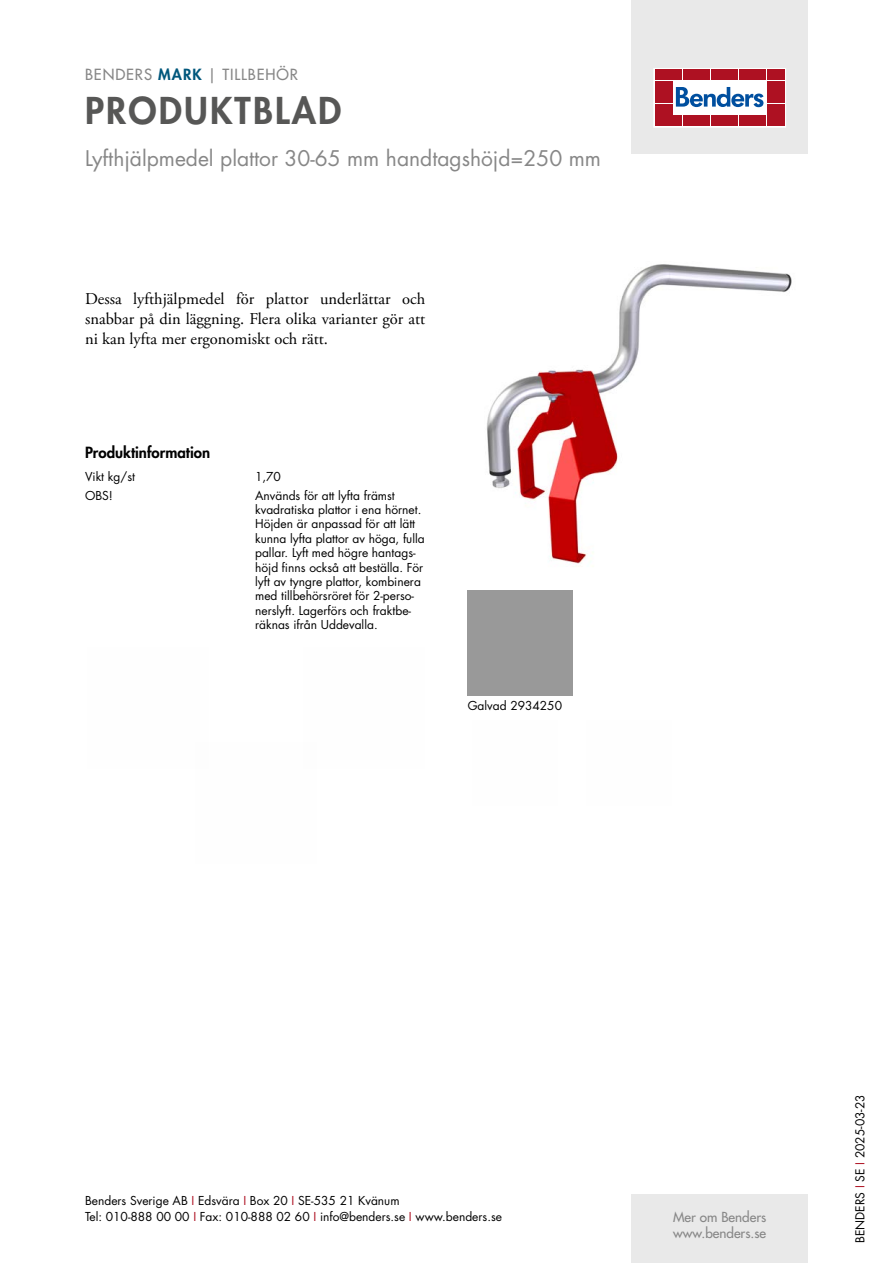
<style>
.page{position:relative;width:893px;height:1263px;background:#fff}
.page>*{position:absolute;margin:0;border:0;box-sizing:border-box;transform-origin:0 0}
.t1{font:800 36px "Futura Std";letter-spacing:.06em;color:#575756}
.t2{font:21px "Futura Std";color:#878787}
.t3{font:16.5px/19.8px "Adobe Garamond Pro";color:#000;text-align:justify}
.t4{font:500 15px "Futura Std";letter-spacing:.06em;color:#878787}
.t5{font:800 15px "Futura Std";color:#000}
.t6{font:500 13.5px/16.2px "Futura Std";color:#878787}
.t7{font:12px/14.4px "Futura Std";color:#000}
.s1{font-weight:800;color:#00577c}
.s2{color:#ae1122}
</style>
<div class="page">
<div style="left:631px;top:0;width:177px;height:153px;background:#e9e9e9"></div>
<div style="left:631px;top:1195px;width:177px;height:68px;background:#e9e9e9"></div>
<svg style="left:656px;top:70px;width:128px;height:55px;background:#ebc5ca"></svg>
<div style="left:654px;top:68px;width:132px;height:59px;border:1px solid #fff"></div>
<div style="left:655px;top:70px;width:8px;height:10px;background:#ae1122"></div>
<div style="left:664px;top:70px;width:8px;height:10px;background:#ae1122"></div>
<div style="left:655px;top:81px;width:8px;height:10px;background:#ae1122"></div>
<div style="left:664px;top:81px;width:8px;height:10px;background:#ae1122"></div>
<div style="left:655px;top:93px;width:8px;height:10px;background:#ae1122"></div>
<div style="left:664px;top:93px;width:8px;height:10px;background:#ae1122"></div>
<div style="left:655px;top:104px;width:8px;height:11px;background:#ae1122"></div>
<div style="left:664px;top:104px;width:8px;height:11px;background:#ae1122"></div>
<div style="left:655px;top:116px;width:8px;height:10px;background:#ae1122"></div>
<div style="left:664px;top:116px;width:8px;height:10px;background:#ae1122"></div>
<div style="left:674px;top:70px;width:8px;height:10px;background:#ae1122"></div>
<div style="left:683px;top:70px;width:8px;height:10px;background:#ae1122"></div>
<div style="left:692px;top:70px;width:8px;height:10px;background:#ae1122"></div>
<div style="left:702px;top:70px;width:8px;height:10px;background:#ae1122"></div>
<div style="left:711px;top:70px;width:8px;height:10px;background:#ae1122"></div>
<div style="left:720px;top:70px;width:8px;height:10px;background:#ae1122"></div>
<div style="left:730px;top:70px;width:8px;height:10px;background:#ae1122"></div>
<div style="left:739px;top:70px;width:8px;height:10px;background:#ae1122"></div>
<div style="left:748px;top:70px;width:8px;height:10px;background:#ae1122"></div>
<div style="left:758px;top:70px;width:8px;height:10px;background:#ae1122"></div>
<div style="left:674px;top:116px;width:8px;height:10px;background:#ae1122"></div>
<div style="left:683px;top:116px;width:8px;height:10px;background:#ae1122"></div>
<div style="left:692px;top:116px;width:8px;height:10px;background:#ae1122"></div>
<div style="left:702px;top:116px;width:8px;height:10px;background:#ae1122"></div>
<div style="left:711px;top:116px;width:8px;height:10px;background:#ae1122"></div>
<div style="left:720px;top:116px;width:8px;height:10px;background:#ae1122"></div>
<div style="left:730px;top:116px;width:8px;height:10px;background:#ae1122"></div>
<div style="left:739px;top:116px;width:8px;height:10px;background:#ae1122"></div>
<div style="left:748px;top:116px;width:8px;height:10px;background:#ae1122"></div>
<div style="left:758px;top:116px;width:8px;height:10px;background:#ae1122"></div>
<div style="left:767px;top:70px;width:8px;height:10px;background:#ae1122"></div>
<div style="left:776px;top:70px;width:8px;height:10px;background:#ae1122"></div>
<div style="left:767px;top:81px;width:8px;height:10px;background:#ae1122"></div>
<div style="left:776px;top:81px;width:8px;height:10px;background:#ae1122"></div>
<div style="left:767px;top:93px;width:8px;height:10px;background:#ae1122"></div>
<div style="left:776px;top:93px;width:8px;height:10px;background:#ae1122"></div>
<div style="left:767px;top:104px;width:8px;height:11px;background:#ae1122"></div>
<div style="left:776px;top:104px;width:8px;height:11px;background:#ae1122"></div>
<div style="left:767px;top:116px;width:8px;height:10px;background:#ae1122"></div>
<div style="left:776px;top:116px;width:8px;height:10px;background:#ae1122"></div>
<svg style="left:676px;top:87px;width:87px;height:20px;background:#89add2"></svg>
<img style="left:486px;top:264px;width:306px;height:300px">
<p class="t4" style="left:85px;top:65px;width:215px">BENDERS <span class="s1">MARK</span> | TILLBEHÖR</p>
<h1 class="t1" style="left:85px;top:87px;width:258px">PRODUKTBLAD</h1>
<h2 class="t2" style="left:85px;top:144px;width:517px">Lyfthjälpmedel plattor 30-65 mm handtagshöjd=250 mm</h2>
<h3 class="t3" style="left:85px;top:290px;width:342px">Dessa lyfthjälpmedel för plattor underlättar och snabbar på din läggning. Flera olika varianter gör att ni kan lyfta mer ergonomiskt och rätt.</h3>
<p class="t5" style="left:85px;top:443px;width:127px">Produktinformation</p>
<p class="t7" style="left:85px;top:470px;width:51px">Vikt kg/st</p>
<p class="t7" style="left:255px;top:470px;width:27px">1,70</p>
<p class="t7" style="left:85px;top:488px;width:29px">OBS!</p>
<p class="t7" style="left:255px;top:488px;width:171px">Används för att lyfta främst kvadratiska plattor i ena hörnet.<br>Höjden är anpassad för att lätt kunna lyfta plattor av höga, fulla pallar. Lyft med högre hantags&shy;höjd finns också att beställa. För lyft av tyngre plattor, kombinera med tillbehörsröret för 2-perso&shy;nerslyft. Lagerförs och fraktbe&shy;räknas ifrån Uddevalla.</p>
<p class="t7" style="left:468px;top:698px;width:96px">Galvad 2934250</p>
<p class="t7" style="left:85px;top:1192px;width:418px;line-height:16.5px">Benders Sverige AB <span class="s2">I</span> Edsvära <span class="s2">I</span> Box 20 <span class="s2">I</span> SE-535 21 Kvänum<br>Tel: 010-888 00 00 <span class="s2">I</span> Fax: 010-888 02 60 <span class="s2">I</span> info@benders.se <span class="s2">I</span> www.benders.se</p>
<p class="t6" style="left:673px;top:1209px;width:95px">Mer om Benders www.benders.se</p>
<p class="t7" style="left:853px;top:1243px;width:150px;rotate:-90deg">BENDERS <span class="s2">I</span> SE <span class="s2">I</span> 2025-03-23</p>
</div>
